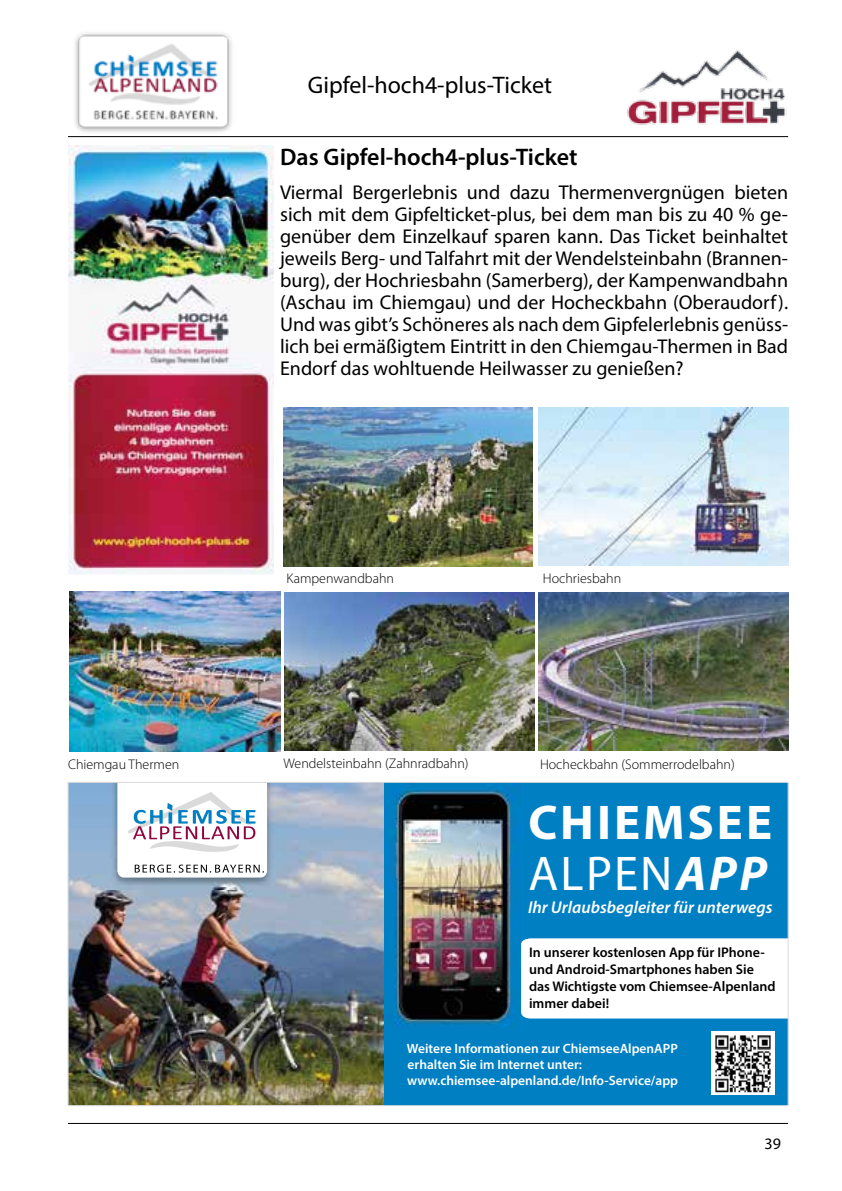
<style>
.page{position:relative;width:842px;height:1191px;background:#fff}
.page>*{position:absolute;margin:0;border:0;box-sizing:border-box;transform-origin:0 0}
.t1{font:700 49px/52px "Myriad Pro";letter-spacing:.06em;color:#fff}
.t2{font:600 24px "Myriad Pro";color:#000}
.t3{font:24px "Myriad Pro";color:#000}
.t4{font:20px/22px "Myriad Pro";color:#000;text-align:justify}
.t5{font:italic 600 17.2px "Myriad Pro";color:#fff}
.t6{font:16px "Myriad Pro";color:#000}
.t7{font:600 14px/16.8px "Myriad Pro";color:#000}
.t8{font:300 14px "Myriad Pro";color:#000}
.t9{font:600 13.4px/16.2px "Myriad Pro";color:#fff}
.s1{font-weight:400}
.s2{font-style:italic}
</style>
<div class="page">
<hr style="left:68px;top:136px;width:720px;height:1px;background:#000">
<hr style="left:68px;top:1123px;width:720px;height:1px;background:#000">
<img style="left:68px;top:145px;width:206px;height:429px">
<img style="left:75px;top:33px;width:157px;height:99px">
<img style="left:539px;top:592px;width:249px;height:159px">
<img style="left:69px;top:592px;width:211px;height:159px">
<img style="left:539px;top:407px;width:249px;height:159px">
<img style="left:285px;top:592px;width:249px;height:159px">
<img style="left:283px;top:408px;width:250px;height:158px">
<img style="left:70px;top:784px;width:314px;height:320px">
<div style="left:384px;top:782px;width:404px;height:323px;background:#007fc3"></div>
<img style="left:384px;top:784px;width:136px;height:242px">
<img style="left:711px;top:1031px;width:63px;height:63px">
<img style="left:109px;top:784px;width:166px;height:105px">
<svg style="left:117px;top:784px;width:150px;height:93px"></svg>
<div style="left:521px;top:938px;width:266px;height:80px;background:#fff"></div>
<img style="left:627px;top:50px;width:159px;height:75px">
<p class="t3" style="left:308px;top:70px;width:246px">Gipfel-hoch4-plus-Ticket</p>
<p class="t2" style="left:280px;top:142px;width:299px">Das Gipfel-hoch4-plus-Ticket</p>
<p class="t4" style="left:280px;top:181px;width:510px">Viermal Bergerlebnis und dazu Thermenvergnügen bieten sich mit dem Gipfelticket-plus, bei dem man bis zu 40 % ge&shy;genüber dem Einzelkauf sparen kann. Das Ticket beinhaltet jeweils Berg- und Talfahrt mit der Wendelsteinbahn (Brannen&shy;burg), der Hochriesbahn (Samerberg), der Kampenwandbahn (Aschau im Chiemgau) und der Hocheckbahn (Oberaudorf).<br>Und was gibt’s Schöneres als nach dem Gipfelerlebnis genüss&shy;lich bei ermäßigtem Eintritt in den Chiemgau-Thermen in Bad Endorf das wohltuende Heilwasser zu genießen?</p>
<p class="t8" style="left:286px;top:570px;width:109px">Kampenwandbahn</p>
<p class="t8" style="left:543px;top:570px;width:80px">Hochriesbahn</p>
<p class="t8" style="left:68px;top:755px;width:113px">Chiemgau Thermen</p>
<p class="t8" style="left:283px;top:754px;width:187px">Wendelsteinbahn (Zahnradbahn)</p>
<p class="t8" style="left:540px;top:755px;width:196px">Hocheckbahn (Sommerrodelbahn)</p>
<h1 class="t1" style="left:528px;top:794px;width:245px">CHIEMSEE<br><span class="s1">ALPEN</span><span class="s2">APP</span></h1>
<p class="t5" style="left:528px;top:896px;width:246px">Ihr Urlaubsbegleiter für unterwegs</p>
<p class="t7" style="left:529px;top:944px;width:248px">In unserer kostenlosen App für IPhone&shy;und Android-Smartphones haben Sie das Wichtigste vom Chiemsee-Alpenland immer dabei!</p>
<p class="t9" style="left:407px;top:1040px;width:273px">Weitere Informationen zur ChiemseeAlpenAPP erhalten Sie im Internet unter: www.chiemsee-alpenland.de/Info-Service/app</p>
<p class="t6" style="left:765px;top:1133px;width:18px">39</p>
</div>
